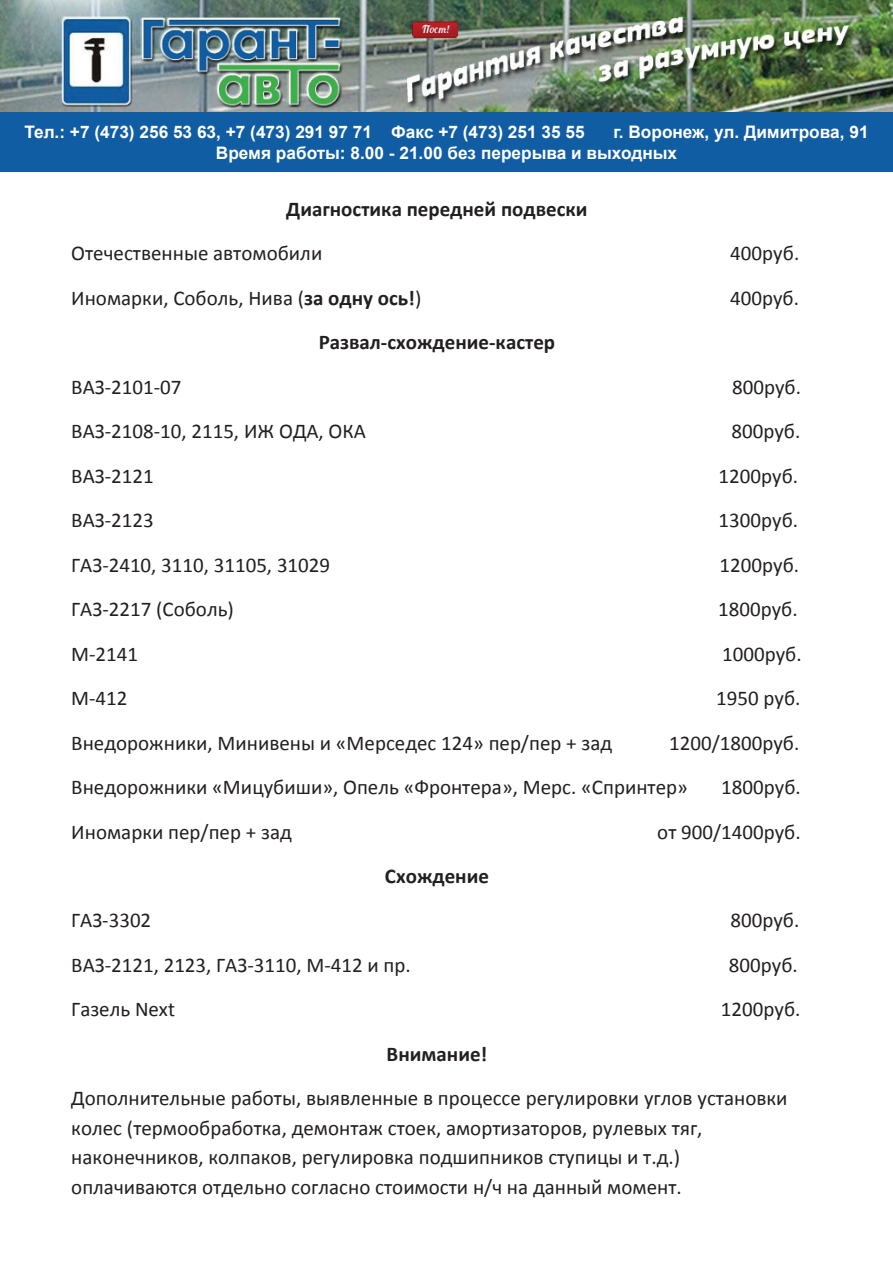
<style>
.page{position:relative;width:893px;height:1263px;background:#fff}
.page>*{position:absolute;margin:0;border:0;box-sizing:border-box;transform-origin:0 0}
.t1{font:21px/29.5px "Calibri";color:#231f20}
.t2{font:700 21px "Calibri";color:#231f20}
.t3{font:700 17.25px/20.7px "Arial";color:#fff}
.s1{font-weight:700}
</style>
<div class="page">
<img style="left:0;top:0;width:893px;height:113px">
<div style="left:0;top:113px;width:893px;height:59px;background:#105da3"></div>
<p class="t3" style="left:24px;top:122px;width:562px">Тел.: +7 (473) 256 53 63, +7 (473) 291 97 71 Факс +7 (473) 251 35 55</p>
<p class="t3" style="left:216px;top:122px;width:654px;text-indent:397px">г. Воронеж, ул. Димитрова, 91<br>Время работы: 8.00 - 21.00 без перерыва и выходных</p>
<p class="t2" style="left:286px;top:195px;width:303px">Диагностика передней подвески</p>
<p class="t1" style="left:71px;top:239px;width:253px">Отечественные автомобили</p>
<p class="t1" style="left:730px;top:239px;width:71px">400руб.</p>
<p class="t1" style="left:71px;top:283px;width:352px">Иномарки, Соболь, Нива (<span class="s1">за одну ось!</span>)</p>
<p class="t1" style="left:730px;top:283px;width:70px">400руб.</p>
<p class="t2" style="left:319px;top:329px;width:238px">Развал-схождение-кастер</p>
<p class="t1" style="left:71px;top:372px;width:112px">ВАЗ-2101-07</p>
<p class="t1" style="left:732px;top:372px;width:70px">800руб.</p>
<p class="t1" style="left:71px;top:416px;width:296px">ВАЗ-2108-10, 2115, ИЖ ОДА, ОКА</p>
<p class="t1" style="left:731px;top:416px;width:70px">800руб.</p>
<p class="t1" style="left:71px;top:461px;width:84px">ВАЗ-2121</p>
<p class="t1" style="left:719px;top:461px;width:81px">1200руб.</p>
<p class="t1" style="left:71px;top:505px;width:84px">ВАЗ-2123</p>
<p class="t1" style="left:719px;top:505px;width:81px">1300руб.</p>
<p class="t1" style="left:71px;top:550px;width:260px">ГАЗ-2410, 3110, 31105, 31029</p>
<p class="t1" style="left:720px;top:550px;width:81px">1200руб.</p>
<p class="t1" style="left:71px;top:594px;width:164px">ГАЗ-2217 (Соболь)</p>
<p class="t1" style="left:718px;top:594px;width:81px">1800руб.</p>
<p class="t1" style="left:71px;top:639px;width:68px">М-2141</p>
<p class="t1" style="left:722px;top:639px;width:81px">1000руб.</p>
<p class="t1" style="left:71px;top:683px;width:58px">М-412</p>
<p class="t1" style="left:716px;top:683px;width:86px">1950 руб.</p>
<p class="t1" style="left:71px;top:728px;width:542px">Внедорожники, Минивены и «Мерседес 124» пер/пер + зад</p>
<p class="t1" style="left:71px;top:720px;width:730px;line-height:44.4px;text-indent:598px">1200/1800руб.<br>Внедорожники «Мицубиши», Опель «Фронтера», Мерс. «Спринтер»</p>
<p class="t1" style="left:721px;top:772px;width:81px">1800руб.</p>
<p class="t1" style="left:71px;top:817px;width:222px">Иномарки пер/пер + зад</p>
<p class="t1" style="left:657px;top:817px;width:145px">от 900/1400руб.</p>
<p class="t2" style="left:385px;top:862px;width:106px">Схождение</p>
<p class="t1" style="left:71px;top:906px;width:82px">ГАЗ-3302</p>
<p class="t1" style="left:731px;top:906px;width:70px">800руб.</p>
<p class="t1" style="left:71px;top:950px;width:341px">ВАЗ-2121, 2123, ГАЗ-3110, М-412 и пр.</p>
<p class="t1" style="left:729px;top:950px;width:71px">800руб.</p>
<p class="t1" style="left:71px;top:995px;width:105px">Газель Next</p>
<p class="t1" style="left:721px;top:995px;width:81px">1200руб.</p>
<p class="t2" style="left:387px;top:1040px;width:102px">Внимание!</p>
<p class="t1" style="left:71px;top:1084px;width:718px">Дополнительные работы, выявленные в процессе регулировки углов установки колес (термообработка, демонтаж стоек, амортизаторов, рулевых тяг, наконечников, колпаков, регулировка подшипников ступицы и т.д.) оплачиваются отдельно согласно стоимости н/ч на данный момент.</p>
</div>
